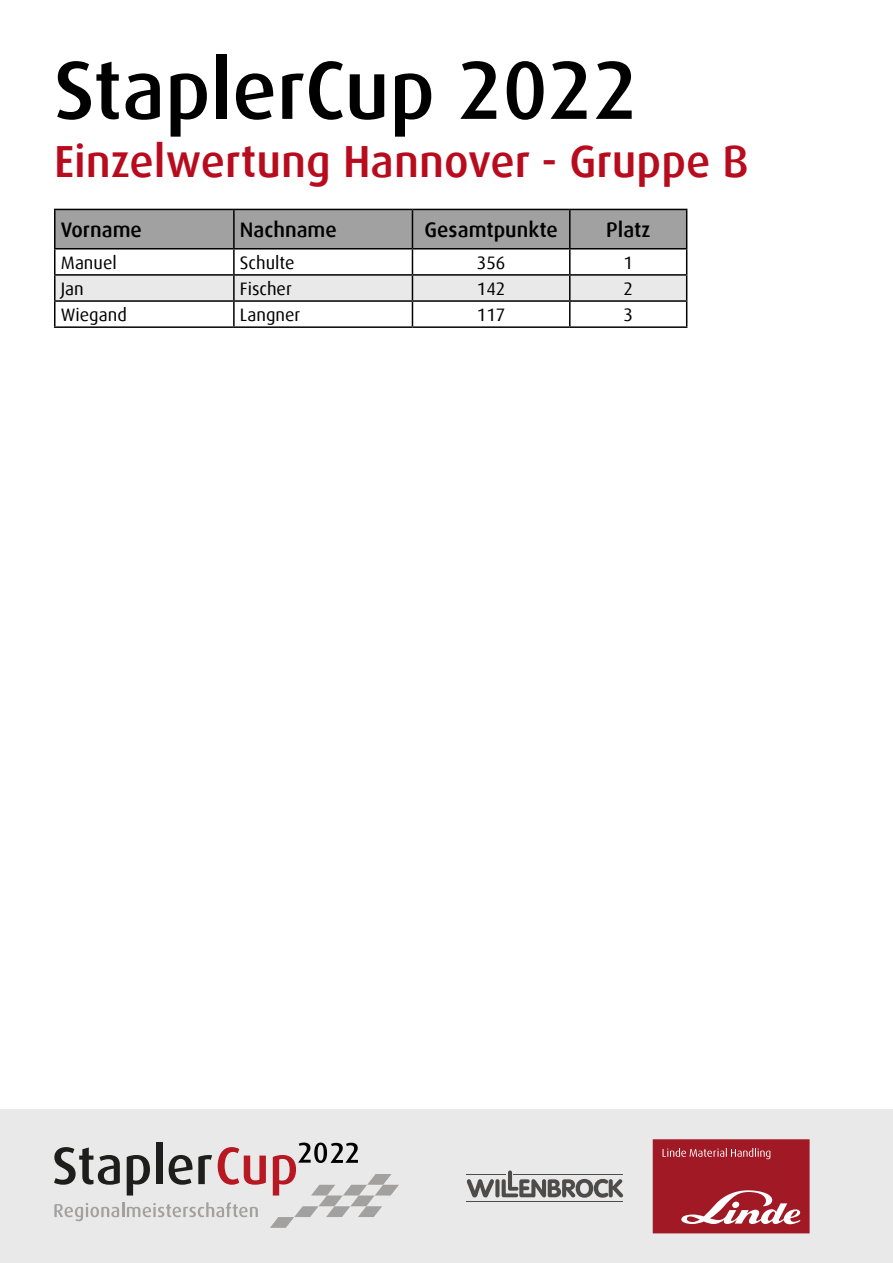
<style>
.page{position:relative;width:893px;height:1263px;background:#fff}
.page>*{position:absolute;margin:0;border:0;box-sizing:border-box;transform-origin:0 0}
.t1{font:500 82.65px "Dax Offc Pro";color:#000}
.t2{font:500 45px "Dax Offc Pro";color:#b80c1e}
.t3{font:500 21px "Dax Offc Pro";color:#000}
.t4{font:18px "Dax Offc Pro";color:#000}
</style>
<div class="page">
<div style="left:0;top:1110px;width:893px;height:153px;background:#e9e9e9"></div>
<svg style="left:54px;top:1142px;width:345px;height:86px"></svg>
<svg style="left:653px;top:1139px;width:157px;height:94px"></svg>
<svg style="left:467px;top:1179px;width:27px;height:18px"></svg>
<svg style="left:495px;top:1179px;width:4px;height:18px"></svg>
<svg style="left:502px;top:1170px;width:121px;height:28px"></svg>
<hr style="left:513px;top:1174px;width:110px;height:1px;background:#4d4c4b">
<hr style="left:466px;top:1174px;width:40px;height:1px;background:#4d4c4b">
<hr style="left:466px;top:1201px;width:157px;height:1px;background:#4d4c4b">
<hr style="left:54px;top:209px;width:180px;height:1px;background:#000">
<hr style="left:54px;top:210px;width:2px;height:38px;background:#000">
<hr style="left:54px;top:248px;width:180px;height:1px;background:#000">
<hr style="left:54px;top:249px;width:2px;height:25px;background:#000">
<hr style="left:54px;top:274px;width:180px;height:2px;background:#000">
<hr style="left:54px;top:276px;width:2px;height:24px;background:#000">
<hr style="left:54px;top:300px;width:180px;height:2px;background:#000">
<hr style="left:54px;top:302px;width:2px;height:24px;background:#000">
<svg style="left:55px;top:209px;width:632px;height:117px"></svg>
<hr style="left:54px;top:326px;width:180px;height:2px;background:#000">
<hr style="left:234px;top:326px;width:178px;height:2px;background:#000">
<hr style="left:412px;top:326px;width:158px;height:2px;background:#000">
<hr style="left:570px;top:326px;width:117px;height:2px;background:#000">
<h1 class="t1" style="left:54px;top:37px;width:585px">StaplerCup 2022</h1>
<h2 class="t2" style="left:54px;top:132px;width:696px">Einzelwertung Hannover - Gruppe B</h2>
<p class="t3" style="left:61px;top:216px;width:83px">Vorname</p>
<p class="t3" style="left:240px;top:216px;width:98px">Nachname</p>
<p class="t3" style="left:424px;top:216px;width:135px">Gesamtpunkte</p>
<p class="t3" style="left:606px;top:216px;width:46px">Platz</p>
<p class="t4" style="left:61px;top:251px;width:58px">Manuel</p>
<p class="t4" style="left:240px;top:251px;width:56px">Schulte</p>
<p class="t4" style="left:477px;top:251px;width:30px">356</p>
<p class="t4" style="left:623px;top:251px;width:11px">1</p>
<p class="t4" style="left:61px;top:277px;width:25px">Jan</p>
<p class="t4" style="left:240px;top:277px;width:54px">Fischer</p>
<p class="t4" style="left:477px;top:277px;width:30px">142</p>
<p class="t4" style="left:623px;top:277px;width:11px">2</p>
<p class="t4" style="left:61px;top:303px;width:68px">Wiegand</p>
<p class="t4" style="left:240px;top:303px;width:62px">Langner</p>
<p class="t4" style="left:477px;top:303px;width:30px">117</p>
<p class="t4" style="left:623px;top:303px;width:11px">3</p>
</div>
